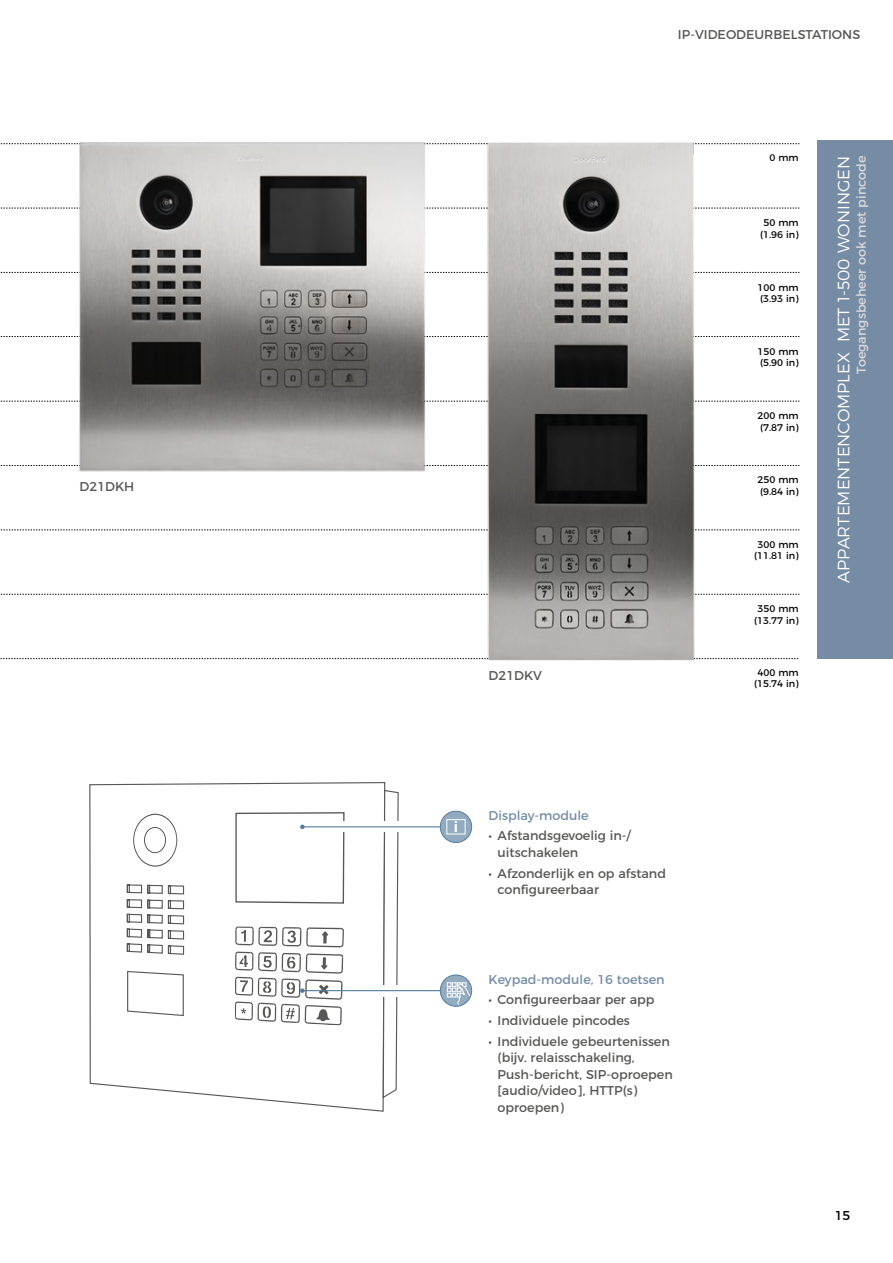
<style>
.page{position:relative;width:893px;height:1263px;background:#fff}
.page>*{position:absolute;margin:0;border:0;box-sizing:border-box;transform-origin:0 0}
.t1{font:300 16.5px "Montserrat";color:#fff}
.t2{font:600 14.55px "Montserrat";color:#fff}
.t3{font:12.75px/16.5px "Montserrat";color:#575756}
.t4{font:12.75px "Montserrat";color:#758ca6}
.t5{font:12.75px "Montserrat";color:#dadada}
.t6{font:12.75px "Montserrat";color:#000}
.t7{font:9.6px/11.6px "Montserrat";color:#000;text-align:center}
</style>
<div class="page">
<div style="left:818px;top:140px;width:75px;height:519px;background:#768ca4"></div>
<svg style="left:0;top:143px;width:799px;height:1px"></svg>
<svg style="left:0;top:336px;width:799px;height:1px"></svg>
<svg style="left:0;top:594px;width:799px;height:1px"></svg>
<svg style="left:0;top:530px;width:799px;height:1px"></svg>
<svg style="left:0;top:465px;width:799px;height:1px"></svg>
<svg style="left:0;top:401px;width:799px;height:1px"></svg>
<svg style="left:0;top:272px;width:799px;height:1px"></svg>
<svg style="left:0;top:208px;width:799px;height:1px"></svg>
<svg style="left:0;top:658px;width:798px;height:1px"></svg>
<svg style="left:89px;top:782px;width:297px;height:330px"></svg>
<svg style="left:126px;top:789px;width:273px;height:310px"></svg>
<div style="left:144px;top:827px;width:22px;height:26px;border:1px solid #575756;border-radius:50%"></div>
<div style="left:331px;top:821px;width:87px;height:11px;background:#fff"></div>
<div style="left:353px;top:985px;width:65px;height:12px;background:#fff"></div>
<hr style="left:302px;top:990px;width:138px;height:1px;background:#567c9d">
<svg style="left:235px;top:926px;width:109px;height:99px"></svg>
<hr style="left:302px;top:826px;width:139px;height:1px;background:#567c9d">
<svg style="left:235px;top:811px;width:110px;height:93px"></svg>
<svg style="left:440px;top:811px;width:32px;height:31px"></svg>
<div style="left:440px;top:811px;width:32px;height:32px;border:1px solid #567c9d;border-radius:50%"></div>
<div style="left:446px;top:819px;width:20px;height:15px;border:1px solid #fff"></div>
<svg style="left:440px;top:975px;width:32px;height:31px"></svg>
<div style="left:440px;top:974px;width:32px;height:33px;border:1px solid #567c9d;border-radius:50%"></div>
<svg style="left:447px;top:982px;width:24px;height:23px"></svg>
<img style="left:72px;top:142px;width:358px;height:330px">
<img style="left:449px;top:142px;width:295px;height:519px">
<p class="t3" style="left:80px;top:477px;width:56px">D21DKH</p>
<p class="t3" style="left:489px;top:667px;width:55px">D21DKV</p>
<p class="t3" style="left:678px;top:25px;width:184px">IP-VIDEODEURBELSTATIONS</p>
<p class="t7" style="left:769px;top:151px;width:31px">0 mm</p>
<p class="t7" style="left:760px;top:216px;width:40px">50 mm (1.96 in)</p>
<p class="t7" style="left:758px;top:281px;width:42px;text-align:left">100 mm (3.93 in)</p>
<p class="t7" style="left:758px;top:345px;width:42px;text-align:left">150 mm (5.90 in)</p>
<p class="t7" style="left:758px;top:409px;width:42px;text-align:left">200 mm (7.87 in)</p>
<p class="t7" style="left:758px;top:473px;width:42px;text-align:left">250 mm (9.84 in)</p>
<p class="t7" style="left:754px;top:538px;width:46px">300 mm (11.81 in)</p>
<p class="t7" style="left:754px;top:602px;width:46px">350 mm (13.77 in)</p>
<p class="t7" style="left:754px;top:666px;width:46px">400 mm (15.74 in)</p>
<p class="t1" style="left:831px;top:583px;width:428px;rotate:-90deg">APPARTEMENTENCOMPLEX MET 1-500 WONINGEN</p>
<p class="t5" style="left:851px;top:374px;width:219px;rotate:-90deg">Toegangsbeheer ook met pincode</p>
<p class="t2" style="left:454px;top:815px;width:6px">i</p>
<p class="t4" style="left:489px;top:805px;width:102px">Display-module</p>
<p class="t3" style="left:498px;top:826px;width:135px;text-indent:-9px">• Afstandsgevoelig in-/ uitschakelen</p>
<p class="t3" style="left:498px;top:864px;width:170px;text-indent:-9px">• Afzonderlijk en op afstand configureerbaar</p>
<p class="t4" style="left:489px;top:969px;width:178px">Keypad-module, 16 toetsen</p>
<p class="t3" style="left:489px;top:990px;width:167px">• Configureerbaar per app</p>
<p class="t3" style="left:489px;top:1011px;width:143px">• Individuele pincodes</p>
<p class="t3" style="left:498px;top:1032px;width:177px;text-indent:-9px">• Individuele gebeurtenissen (bijv. relaisschakeling,<br>Push-bericht, SIP-oproepen [audio/video], HTTP(s) oproepen)</p>
<p class="t6" style="left:835px;top:1206px;width:17px">15</p>
</div>
